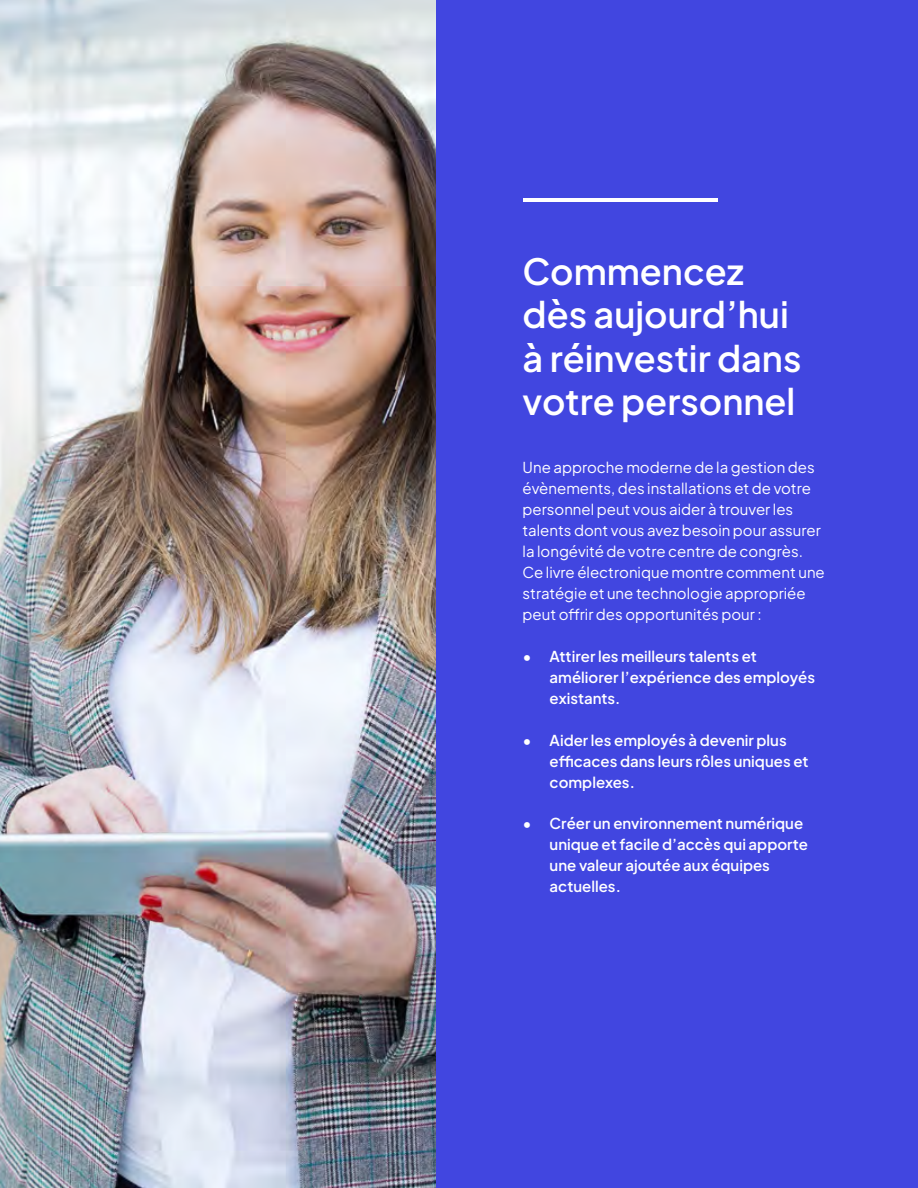
<style>
.page{position:relative;width:918px;height:1188px;background:#fff}
.page>*{position:absolute;margin:0;border:0;box-sizing:border-box;transform-origin:0 0}
.t1{font:600 36px/43.2px "Plus Jakarta Sans";color:#fff}
.t2{font:15px/21px "Plus Jakarta Sans";color:#fff}
.t3{font:600 15px/21px "Plus Jakarta Sans";color:#fff}
</style>
<div class="page">
<img style="left:0;top:0;width:436px;height:1188px">
<div style="left:436px;top:0;width:482px;height:1188px;background:#4146e0"></div>
<hr style="left:523px;top:198px;width:195px;height:4px;background:#fff">
<h1 class="t1" style="left:523px;top:246px;width:280px">Commencez dès aujourd’hui à réinvestir dans votre personnel</h1>
<p class="t2" style="left:523px;top:456px;width:304px">Une approche moderne de la gestion des évènements, des installations et de votre personnel peut vous aider à trouver les talents dont vous avez besoin pour assurer la longévité de votre centre de congrès.<br>Ce livre électronique montre comment une stratégie et une technologie appropriée peut offrir des opportunités pour :</p>
<p class="t3" style="left:550px;top:645px;width:267px;text-indent:-27px">• Attirer les meilleurs talents et améliorer l’expérience des employés existants.</p>
<p class="t3" style="left:550px;top:728px;width:260px;text-indent:-27px">• Aider les employés à devenir plus efficaces dans leurs rôles uniques et complexes.</p>
<p class="t3" style="left:550px;top:811px;width:260px;text-indent:-27px">• Créer un environnement numérique unique et facile d’accès qui apporte une valeur ajoutée aux équipes actuelles.</p>
</div>
